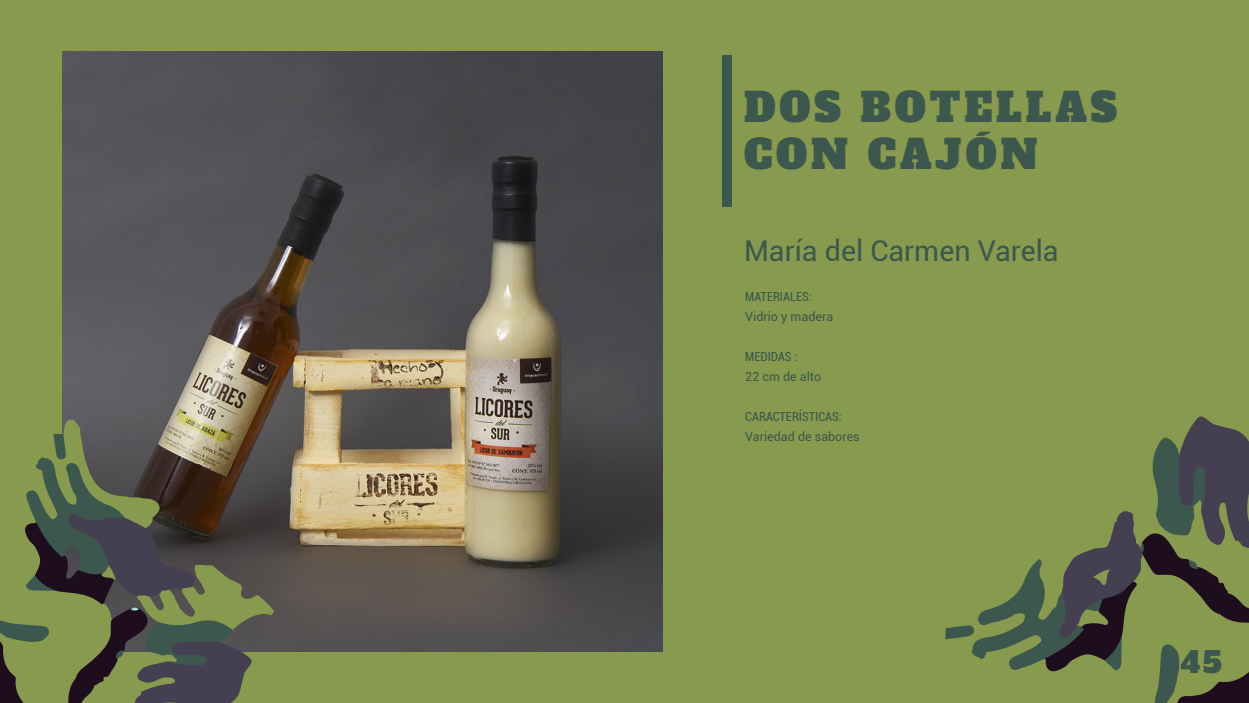
<style>
.page{position:relative;width:1249px;height:703px;background:#fff}
.page>*{position:absolute;margin:0;border:0;box-sizing:border-box;transform-origin:0 0}
.t1{font:39.25px/47.1px "Alfa Slab One";letter-spacing:.1em;color:#3c584e}
.t2{font:28.75px "Alfa Slab One";color:#3c584e}
.t3{font:28.62px "Roboto";color:#3c584e}
.t4{font:12.5px "Roboto";color:#3c584e}
.t5{font:condensed 12.5px "Roboto";color:#3c584e}
</style>
<div class="page">
<div style="left:0;top:0;width:1249px;height:702px;background:#879a4d"></div>
<img style="left:62px;top:51px;width:600px;height:600px">
<div style="left:722px;top:55px;width:9px;height:152px;background:#3c584e"></div>
<svg style="left:0;top:418px;width:274px;height:284px"></svg>
<svg style="left:945px;top:416px;width:304px;height:286px"></svg>
<h1 class="t1" style="left:744px;top:80px;width:375px">DOS BOTELLAS<br>CON CAJÓN</h1>
<h3 class="t3" style="left:744px;top:231px;width:316px">María del Carmen Varela</h3>
<p class="t5" style="left:745px;top:288px;width:68px">MATERIALES:</p>
<p class="t4" style="left:745px;top:308px;width:89px">Vidrio y madera</p>
<p class="t5" style="left:745px;top:348px;width:53px">MEDIDAS :</p>
<p class="t4" style="left:745px;top:368px;width:77px">22 cm de alto</p>
<p class="t5" style="left:745px;top:408px;width:98px">CARACTERÍSTICAS:</p>
<p class="t4" style="left:745px;top:428px;width:116px">Variedad de sabores</p>
<h2 class="t2" style="left:1180px;top:637px;width:43px">45</h2>
</div>
